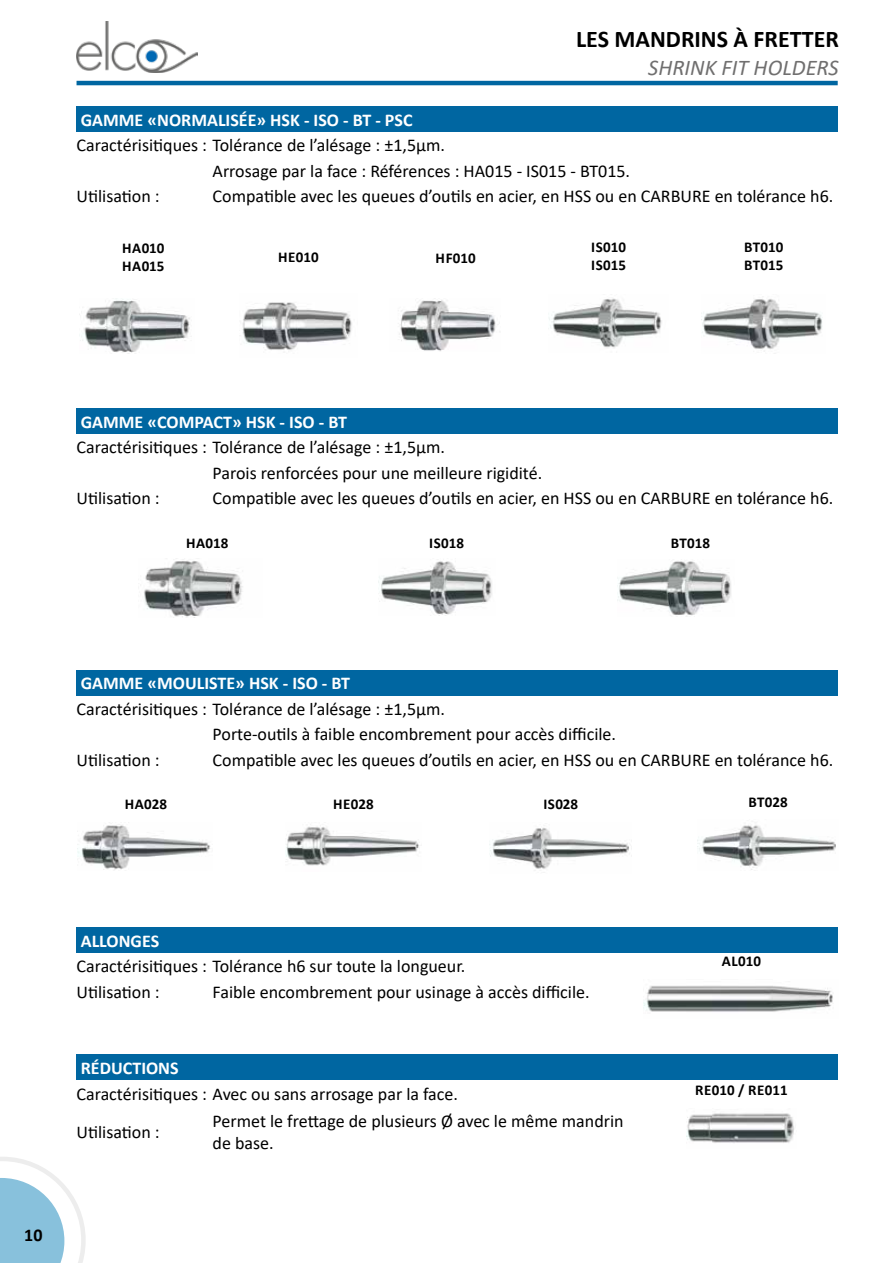
<style>
.page{position:relative;width:893px;height:1263px;background:#fff}
.page>*{position:absolute;margin:0;border:0;box-sizing:border-box;transform-origin:0 0}
.t1{font:700 24px "Calibri";color:#000}
.t2{font:italic 22.5px "Calibri";color:#706f6f}
.t3{font:18px/25.5px "Calibri";color:#000}
.t4{font:700 18px "Calibri";color:#fff}
.t5{font:700 18px "Calibri";color:#000}
.t6{font:700 15px/18px "Calibri";letter-spacing:.01em;color:#000}
</style>
<div class="page">
<svg style="left:0;top:1157px;width:86px;height:106px"></svg>
<img style="left:77px;top:21px;width:120px;height:51px">
<hr style="left:77px;top:81px;width:761px;height:4px;background:#0066a1">
<div style="left:77px;top:106px;width:761px;height:26px;background:#0066a1"></div>
<div style="left:77px;top:408px;width:761px;height:26px;background:#0066a1"></div>
<div style="left:77px;top:670px;width:761px;height:25px;background:#0066a1"></div>
<div style="left:77px;top:927px;width:761px;height:25px;background:#0066a1"></div>
<div style="left:77px;top:1054px;width:761px;height:26px;background:#0066a1"></div>
<img style="left:79px;top:298px;width:111px;height:56px">
<img style="left:242px;top:302px;width:110px;height:48px">
<img style="left:549px;top:298px;width:113px;height:50px">
<img style="left:702px;top:299px;width:120px;height:55px">
<img style="left:144px;top:559px;width:99px;height:59px">
<img style="left:378px;top:561px;width:114px;height:54px">
<img style="left:618px;top:561px;width:113px;height:55px">
<img style="left:78px;top:824px;width:132px;height:46px">
<img style="left:286px;top:827px;width:133px;height:39px">
<img style="left:490px;top:828px;width:142px;height:43px">
<img style="left:698px;top:825px;width:138px;height:45px">
<img style="left:644px;top:985px;width:189px;height:27px">
<img style="left:686px;top:1113px;width:108px;height:30px">
<img style="left:399px;top:298px;width:97px;height:53px">
<h1 class="t1" style="left:576px;top:22px;width:264px">LES MANDRINS À FRETTER</h1>
<p class="t4" style="left:81px;top:107px;width:333px">GAMME «NORMALISÉE» HSK - ISO - BT - PSC</p>
<p class="t2" style="left:648px;top:52px;width:192px">SHRINK FIT HOLDERS</p>
<p class="t3" style="left:77px;top:132px;width:370px">Caractérisitiques : Tolérance de l’alésage : ±1,5µm.</p>
<p class="t3" style="left:213px;top:158px;width:419px">Arrosage par la face : Références : HA015 - IS015 - BT015.</p>
<p class="t3" style="left:77px;top:183px;width:85px">Utilisation :</p>
<p class="t3" style="left:213px;top:183px;width:622px">Compatible avec les queues d’outils en acier, en HSS ou en CARBURE en tolérance h6.</p>
<p class="t6" style="left:122px;top:238px;width:44px">HA010<br>HA015</p>
<p class="t6" style="left:278px;top:248px;width:42px">HE010</p>
<p class="t6" style="left:744px;top:237px;width:41px">BT010<br>BT015</p>
<p class="t6" style="left:591px;top:237px;width:36px">IS010<br>IS015</p>
<p class="t6" style="left:436px;top:248px;width:42px">HF010</p>
<p class="t4" style="left:81px;top:409px;width:268px">GAMME «COMPACT» HSK - ISO - BT</p>
<p class="t3" style="left:77px;top:434px;width:370px">Caractérisitiques : Tolérance de l’alésage : ±1,5µm.</p>
<p class="t3" style="left:213px;top:460px;width:331px">Parois renforcées pour une meilleure rigidité.</p>
<p class="t3" style="left:77px;top:485px;width:85px">Utilisation :</p>
<p class="t3" style="left:213px;top:485px;width:622px">Compatible avec les queues d’outils en acier, en HSS ou en CARBURE en tolérance h6.</p>
<p class="t6" style="left:186px;top:533px;width:44px">HA018</p>
<p class="t6" style="left:429px;top:533px;width:36px">IS018</p>
<p class="t6" style="left:671px;top:533px;width:41px">BT018</p>
<p class="t4" style="left:81px;top:671px;width:271px">GAMME «MOULISTE» HSK - ISO - BT</p>
<p class="t3" style="left:77px;top:696px;width:370px">Caractérisitiques : Tolérance de l’alésage : ±1,5µm.</p>
<p class="t3" style="left:213px;top:721px;width:405px">Porte-outils à faible encombrement pour accès difficile.</p>
<p class="t3" style="left:77px;top:747px;width:85px">Utilisation :</p>
<p class="t3" style="left:213px;top:747px;width:622px">Compatible avec les queues d’outils en acier, en HSS ou en CARBURE en tolérance h6.</p>
<p class="t6" style="left:125px;top:794px;width:44px">HA028</p>
<p class="t6" style="left:333px;top:794px;width:42px">HE028</p>
<p class="t6" style="left:543px;top:794px;width:36px">IS028</p>
<p class="t6" style="left:748px;top:792px;width:41px">BT028</p>
<p class="t5" style="left:24px;top:1222px;width:20px">10</p>
<p class="t4" style="left:81px;top:928px;width:80px">ALLONGES</p>
<p class="t3" style="left:77px;top:953px;width:390px">Caractérisitiques : Tolérance h6 sur toute la longueur.<br>Utilisation :</p>
<p class="t3" style="left:213px;top:978px;width:378px">Faible encombrement pour usinage à accès difficile.</p>
<p class="t4" style="left:81px;top:1055px;width:99px">RÉDUCTIONS</p>
<p class="t3" style="left:77px;top:1074px;width:383px;line-height:38.2px">Caractérisitiques : Avec ou sans arrosage par la face.<br>Utilisation :</p>
<p class="t3" style="left:213px;top:1110px;width:413px;line-height:21.6px">Permet le frettage de plusieurs Ø avec le même mandrin de base.</p>
<p class="t6" style="left:722px;top:952px;width:41px">AL010</p>
<p class="t6" style="left:695px;top:1081px;width:94px">RE010 / RE011</p>
</div>
